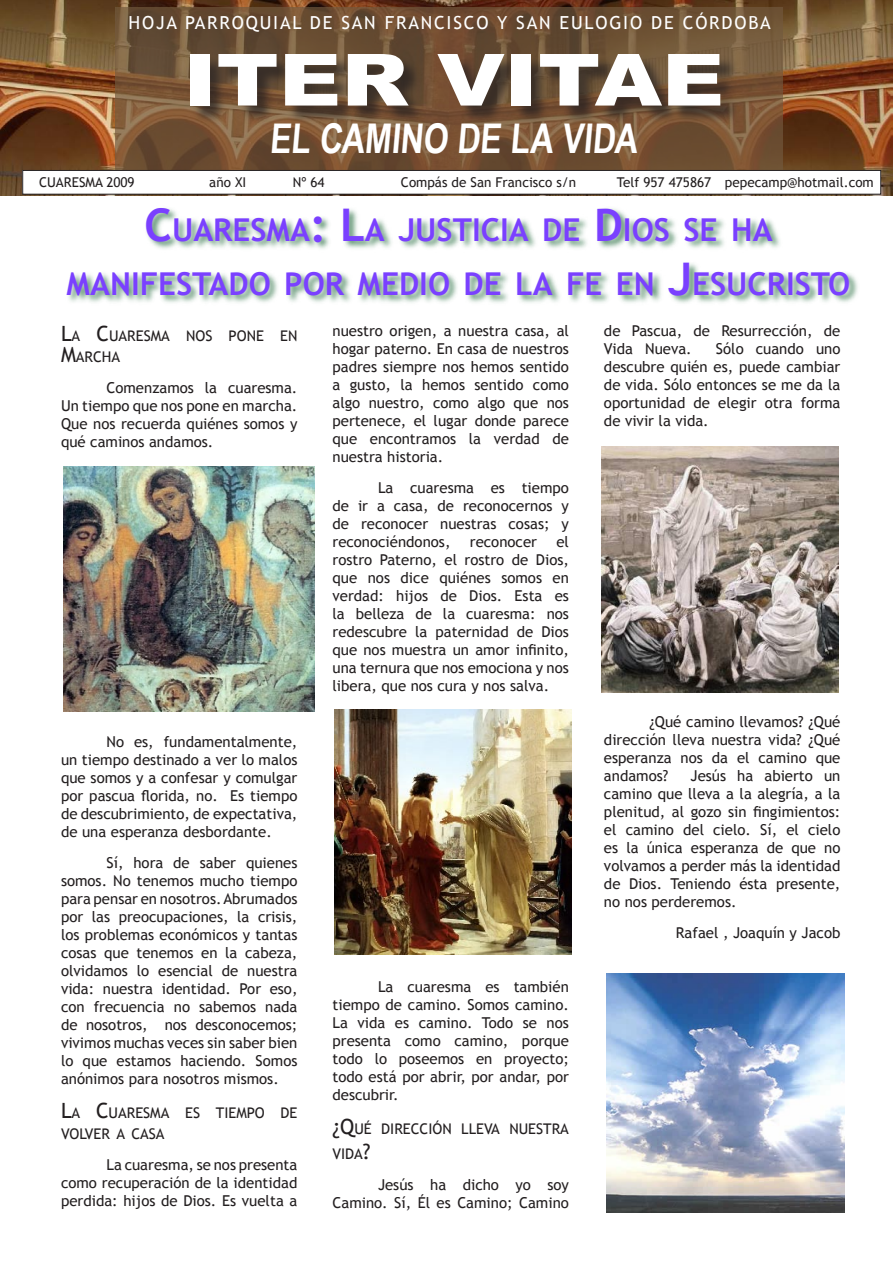
<style>
.page{position:relative;width:893px;height:1263px;background:#fff}
.page>*{position:absolute;margin:0;border:0;box-sizing:border-box;transform-origin:0 0}
.t1{font:900 72px "Arial";color:#fff;scale:1.2 1}
.t2{font:700 40.95px "Arial Narrow";color:#fff;scale:.95 1}
.t3{font:700 31.5px/54px "Trebuchet MS";color:#7a40ff;text-align:center}
.t4{font:18px "Trebuchet MS";letter-spacing:.1em;color:#fff}
.t5{font:15px/18px "Trebuchet MS";color:#231f20;text-align:justify}
.t6{font:14.7px/21px "Trebuchet MS";color:#231f20}
.t7{font:13.5px "Trebuchet MS";color:#231f20}
.s1{font-size:45px}
.s2{font-size:21px}
</style>
<div class="page">
<img style="left:0;top:0;width:893px;height:196px">
<svg style="left:115px;top:7px;width:667px;height:163px;background:#705135"></svg>
<div style="left:191px;top:55px;width:550px;height:71px;background:#231f20;opacity:.68"></div>
<div style="left:23px;top:170px;width:858px;height:24px;background:#fff"></div>
<div style="left:23px;top:170px;width:858px;height:24px;border:1px solid #231f20"></div>
<svg style="left:68px;top:208px;width:790px;height:95px"></svg>
<img style="left:63px;top:466px;width:252px;height:246px">
<img style="left:334px;top:709px;width:238px;height:246px">
<img style="left:601px;top:447px;width:238px;height:245px">
<img style="left:607px;top:974px;width:237px;height:239px">
<p class="t4" style="left:129px;top:12px;width:644px">HOJA PARROQUIAL DE SAN FRANCISCO Y SAN EULOGIO DE CÓRDOBA</p>
<p class="t1" style="left:183px;top:28px;width:453px">ITER VITAE</p>
<p class="t2" style="left:269px;top:108px;width:394px">EL CAMINO DE LA VIDA</p>
<p class="t7" style="left:39px;top:175px;width:97px">CUARESMA 2009</p>
<p class="t7" style="left:209px;top:175px;width:39px">año XI</p>
<p class="t7" style="left:293px;top:175px;width:33px">Nº 64</p>
<p class="t7" style="left:401px;top:175px;width:177px">Compás de San Francisco s/n</p>
<p class="t7" style="left:617px;top:175px;width:258px">Telf 957 475867 pepecamp@hotmail.com</p>
<p class="t3" style="left:67px;top:202px;width:785px"><span class="s1">C</span>UARESMA<span class="s1">: L</span>A JUSTICIA DE <span class="s1">D</span>IOS SE HA<br>MANIFESTADO POR MEDIO DE LA FE EN <span class="s1">J</span>ESUCRISTO</p>
<p class="t6" style="left:61px;top:325px;width:238px"><span class="s2">L</span>A <span class="s2">C</span>UARESMA NOS PONE EN<br><span class="s2">M</span>ARCHA</p>
<p class="t5" style="left:61px;top:378px;width:238px;text-indent:45px">Comenzamos la cuaresma.<br>Un tiempo que nos pone en marcha.<br>Que nos recuerda quiénes somos y qué caminos andamos.</p>
<p class="t5" style="left:604px;top:322px;width:238px">de Pascua, de Resurrección, de<br>Vida Nueva.</p>
<p class="t5" style="left:332px;top:322px;width:238px">nuestro origen, a nuestra casa, al hogar paterno. En casa de nuestros padres siempre nos hemos sentido a gusto, la hemos sentido como algo nuestro, como algo que nos pertenece, el lugar donde parece que encontramos la verdad de nuestra historia.</p>
<p class="t5" style="left:332px;top:479px;width:238px;text-indent:45px">La cuaresma es tiempo de ir a casa, de reconocernos y de reconocer nuestras cosas; y reconociéndonos,</p>
<p class="t5" style="left:604px;top:340px;width:238px;text-indent:112px">Sólo cuando uno descubre quién es, puede cambiar de vida. Sólo entonces se me da la oportunidad de elegir otra forma de vivir la vida.</p>
<p class="t5" style="left:332px;top:533px;width:238px;text-indent:224px">el rostro Paterno, el rostro de Dios, que nos dice quiénes somos en verdad: hijos de Dios. Esta es la belleza de la cuaresma: nos redescubre la paternidad de Dios que nos muestra un amor infinito, una ternura que nos emociona y nos libera, que nos cura y nos salva.</p>
<p class="t5" style="left:470px;top:533px;width:69px">reconocer</p>
<p class="t5" style="left:61px;top:733px;width:238px;text-indent:45px">No es, fundamentalmente, un tiempo destinado a ver lo malos que somos y a confesar y comulgar por pascua florida, no. Es tiempo de descubrimiento, de expectativa, de una esperanza desbordante.</p>
<p class="t5" style="left:61px;top:854px;width:238px;text-indent:45px">Sí, hora de saber quienes somos. No tenemos mucho tiempo para pensar en nosotros. Abrumados por las preocupaciones, la crisis, los problemas económicos y tantas cosas que tenemos en la cabeza, olvidamos lo esencial de nuestra vida: nuestra identidad. Por eso, con frecuencia no sabemos nada de nosotros, nos desconocemos; vivimos muchas veces sin saber bien lo que estamos haciendo. Somos anónimos para nosotros mismos.</p>
<p class="t6" style="left:61px;top:1102px;width:238px"><span class="s2">L</span>A <span class="s2">C</span>UARESMA ES TIEMPO DE<br>VOLVER A CASA</p>
<p class="t5" style="left:61px;top:1155px;width:238px;text-indent:45px">La cuaresma, se nos presenta como recuperación de la identidad perdida: hijos de Dios. Es vuelta a</p>
<p class="t5" style="left:332px;top:978px;width:238px;text-indent:45px">La cuaresma es también tiempo de camino. Somos camino.<br>La vida es camino. Todo se nos presenta como camino, porque todo lo poseemos en proyecto; todo está por abrir, por andar, por descubrir.</p>
<p class="t6" style="left:332px;top:1116px;width:238px;line-height:25.2px"><span class="s2">¿Q</span>UÉ DIRECCIÓN LLEVA NUESTRA<br>VIDA<span class="s2">?</span></p>
<p class="t5" style="left:332px;top:1175px;width:238px;text-align:right">Jesús ha dicho yo soy<br>Camino. Sí, Él es Camino; Camino</p>
<p class="t5" style="left:604px;top:713px;width:238px;text-indent:45px">¿Qué camino llevamos? ¿Qué dirección lleva nuestra vida? ¿Qué esperanza nos da el camino que andamos?</p>
<p class="t5" style="left:604px;top:767px;width:238px;text-indent:87px">Jesús ha abierto un camino que lleva a la alegría, a la plenitud, al gozo sin fingimientos: el camino del cielo. Sí, el cielo es la única esperanza de que no volvamos a perder más la identidad de Dios. Teniendo ésta presente, no nos perderemos.</p>
<p class="t5" style="left:676px;top:924px;width:166px">Rafael , Joaquín y Jacob</p>
</div>
